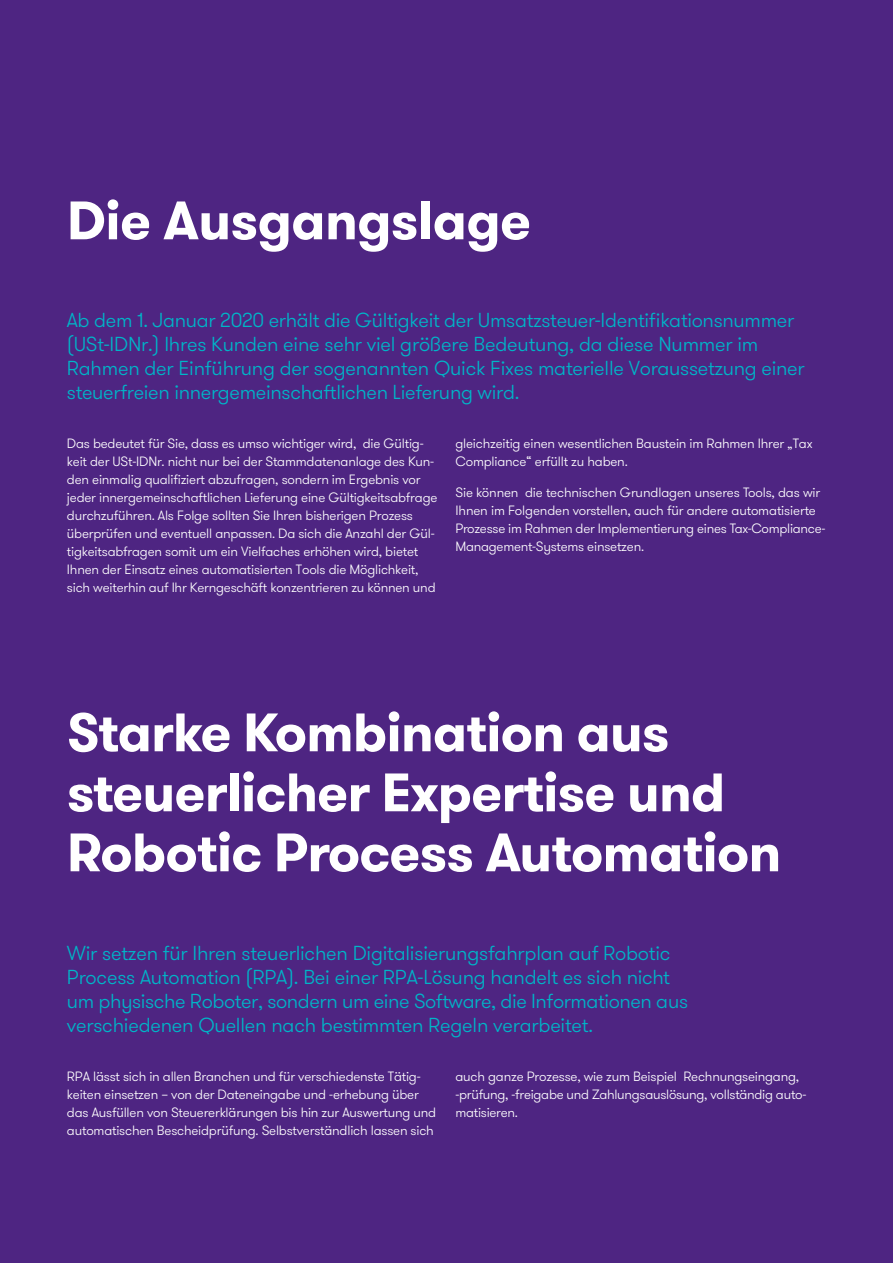
<style>
.page{position:relative;width:893px;height:1263px;background:#4e2582}
.page>*{position:absolute;margin:0;border:0;box-sizing:border-box;transform-origin:0 0}
.t1{font:700 54px/60px "GT Walsheim Pro";letter-spacing:-.015em;color:#fff}
.t2{font:300 20.25px/24px "GT Walsheim Pro";letter-spacing:-.01em;color:#00b6c8}
.t3{font:300 13.5px/18px "GT Walsheim Pro";letter-spacing:-.015em;color:#fff}
</style>
<div class="page">
<h1 class="t1" style="left:67px;top:191px;width:466px">Die Ausgangslage</h1>
<p class="t2" style="left:67px;top:309px;width:739px">Ab dem 1. Januar 2020 erhält die Gültigkeit der Umsatzsteuer-Identifikationsnummer (USt-IDNr.) Ihres Kunden eine sehr viel größere Bedeutung, da diese Nummer im Rahmen der Einführung der sogenannten Quick Fixes materielle Voraussetzung einer steuerfreien innergemeinschaftlichen Lieferung wird.</p>
<p class="t3" style="left:67px;top:435px;width:372px">Das bedeutet für Sie, dass es umso wichtiger wird, die Gültig&shy;keit der USt-IDNr. nicht nur bei der Stammdatenanlage des Kun&shy;den einmalig qualifiziert abzufragen, sondern im Ergebnis vor jeder innergemeinschaftlichen Lieferung eine Gültigkeitsabfrage durchzuführen. Als Folge sollten Sie Ihren bisherigen Prozess überprüfen und eventuell anpassen. Da sich die Anzahl der Gül&shy;tigkeitsabfragen somit um ein Vielfaches erhöhen wird, bietet Ihnen der Einsatz eines automatisierten Tools die Möglichkeit, sich weiterhin auf Ihr Kerngeschäft konzentrieren zu können und</p>
<p class="t3" style="left:455px;top:435px;width:359px">gleichzeitig einen wesentlichen Baustein im Rahmen Ihrer „Tax<br>Compliance“ erfüllt zu haben.</p>
<p class="t3" style="left:455px;top:484px;width:371px">Sie können die technischen Grundlagen unseres Tools, das wir Ihnen im Folgenden vorstellen, auch für andere automatisierte Prozesse im Rahmen der Implementierung eines Tax-Compliance-Management-Systems einsetzen.</p>
<h1 class="t1" style="left:67px;top:703px;width:716px">Starke Kombination aus steuerlicher Expertise und<br>Robotic Process Automation</h1>
<p class="t2" style="left:67px;top:941px;width:623px">Wir setzen für Ihren steuerlichen Digitalisierungsfahrplan auf Robotic Process Automation (RPA). Bei einer RPA-Lösung handelt es sich nicht um physische Roboter, sondern um eine Software, die Informationen aus verschiedenen Quellen nach bestimmten Regeln verarbeitet.</p>
<p class="t3" style="left:67px;top:1067px;width:371px">RPA lässt sich in allen Branchen und für verschiedenste Tätig&shy;keiten einsetzen – von der Dateneingabe und -erhebung über das Ausfüllen von Steuererklärungen bis hin zur Auswertung und automatischen Bescheidprüfung. Selbstverständlich lassen sich</p>
<p class="t3" style="left:455px;top:1067px;width:351px">auch ganze Prozesse, wie zum Beispiel Rechnungseingang, -prüfung, -freigabe und Zahlungsauslösung, vollständig auto&shy;matisieren.</p>
</div>
